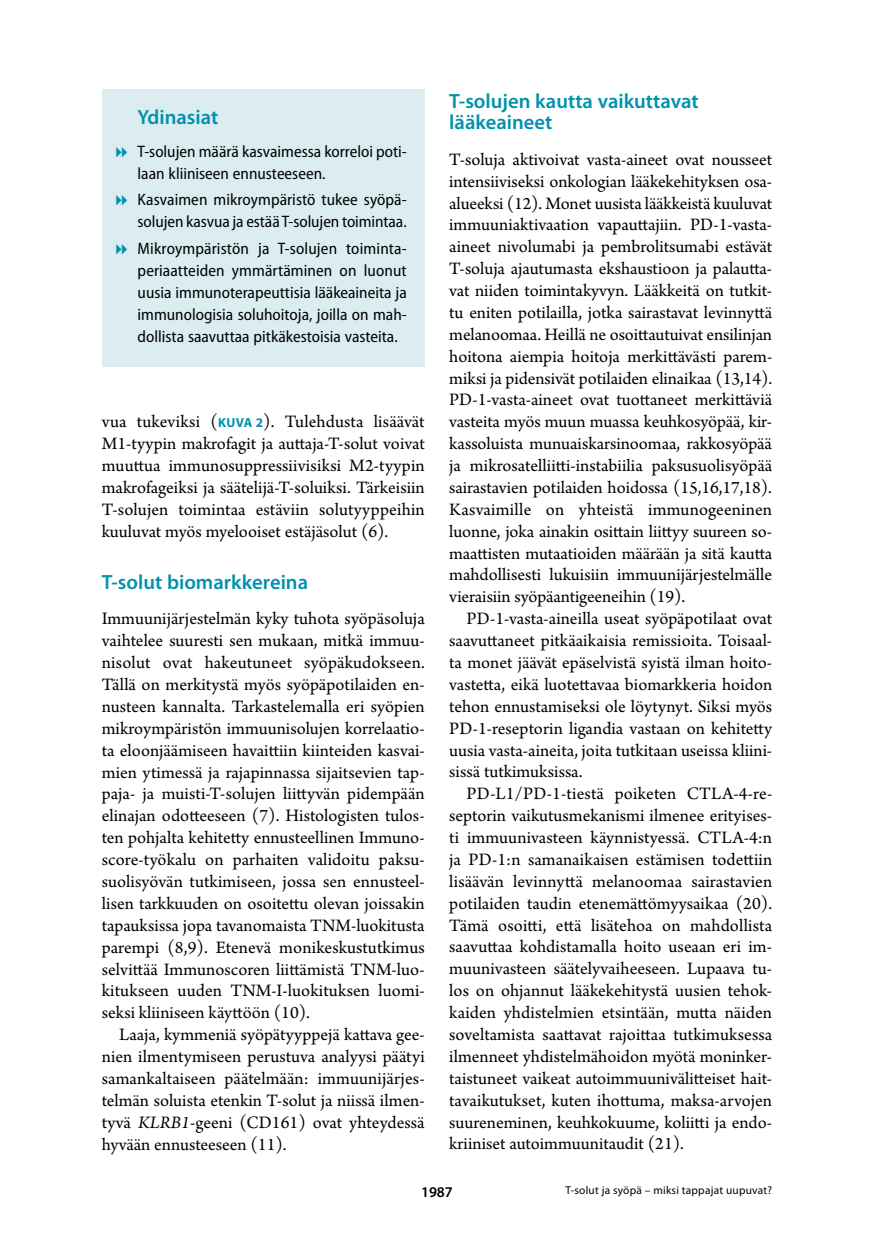
<style>
.page{position:relative;width:874px;height:1241px;background:#fff}
.page>*{position:absolute;margin:0;border:0;box-sizing:border-box;transform-origin:0 0}
.t1{font:600 20.65px/21.9px "Myriad Pro";color:#0092ac}
.t2{font:18.38px/21.9px "Arno Pro";color:#000;text-align:justify}
.t3{font:semi-condensed 16.62px/21.9px "Myriad Pro";color:#000}
.t4{font:600 14.88px "Myriad Pro";color:#000}
.t5{font:11.38px "Myriad Pro";letter-spacing:.02em;color:#000}
.s1{font-family:"Myriad Pro";font-weight:700;font-size:13.12px;color:#0092ac}
.s2{font-style:italic}
</style>
<div class="page">
<div style="left:102px;top:90px;width:322px;height:277px;background:#dcedf1"></div>
<p class="t1" style="left:137px;top:105px;width:82px">Ydinasiat</p>
<p class="t3" style="left:137px;top:140px;width:270px">T-solujen määrä kasvaimessa korreloi poti‑ laan kliiniseen ennusteeseen.</p>
<p class="t3" style="left:137px;top:189px;width:270px">Kasvaimen mikroympäristö tukee syöpä&shy;solujen kasvua ja estää T-solujen toimintaa.</p>
<p class="t3" style="left:137px;top:237px;width:270px;text-align:justify">Mikroympäristön ja T-solujen toiminta‑ periaatteiden ymmärtäminen on luonut uusia immunoterapeuttisia lääkeaineita ja immunologisia soluhoitoja, joilla on mah‑ dollista saavuttaa pitkäkestoisia vasteita.</p>
<p class="t2" style="left:102px;top:412px;width:324px">vua tukeviksi (<span class="s1">KUVA 2</span>). Tulehdusta lisäävät M1-tyypin makrofagit ja auttaja-T-solut voivat muuttua immunosuppressiivisiksi M2-tyypin makrofageiksi ja säätelijä-T-soluiksi. Tärkeisiin T-solujen toimintaa estäviin solutyyppeihin kuuluvat myös myelooiset estäjäsolut (6).</p>
<p class="t1" style="left:102px;top:571px;width:208px">T-solut biomarkkereina</p>
<p class="t2" style="left:102px;top:609px;width:324px">Immuunijärjestelmän kyky tuhota syöpäsoluja vaihtelee suuresti sen mukaan, mitkä immuu&shy;nisolut ovat hakeutuneet syöpäkudokseen.<br>Tällä on merkitystä myös syöpäpotilaiden en&shy;nusteen kannalta. Tarkastelemalla eri syöpien mikroympäristön immuunisolujen korrelaatio&shy;ta eloonjäämiseen havaittiin kiinteiden kasvai&shy;mien ytimessä ja rajapinnassa sijaitsevien tap&shy;paja- ja muisti-T-solujen liittyvän pidempään elinajan odotteeseen (7). Histologisten tulos&shy;ten pohjalta kehitetty ennusteellinen Immuno&shy;score-työkalu on parhaiten validoitu paksu&shy;suolisyövän tutkimiseen, jossa sen ennusteel&shy;lisen tarkkuuden on osoitettu olevan joissakin tapauksissa jopa tavanomaista TNM-luokitusta parempi (8,9). Etenevä monikeskustutkimus selvittää Immunoscoren liittämistä TNM-luo&shy;kitukseen uuden TNM-I-luokituksen luomi&shy;seksi kliiniseen käyttöön (10).</p>
<p class="t2" style="left:102px;top:1024px;width:324px;text-indent:17px">Laaja, kymmeniä syöpätyyppejä kattava gee&shy;nien ilmentymiseen perustuva analyysi päätyi samankaltaiseen päätelmään: immuunijärjes&shy;telmän soluista etenkin T-solut ja niissä ilmen&shy;tyvä <span class="s2">KLRB1</span>-geeni (CD161) ovat yhteydessä hyvään ennusteeseen (11).</p>
<p class="t1" style="left:449px;top:89px;width:251px">T-solujen kautta vaikuttavat lääkeaineet</p>
<p class="t2" style="left:449px;top:149px;width:324px">T-soluja aktivoivat vasta-aineet ovat nousseet intensiiviseksi onkologian lääkekehityksen osa&shy;alueeksi (12). Monet uusista lääkkeistä kuuluvat immuuniaktivaation vapauttajiin. PD‑1-vasta&shy;aineet nivolumabi ja pembrolitsumabi estävät T-soluja ajautumasta ekshaustioon ja palautta&shy;vat niiden toimintakyvyn. Lääkkeitä on tutkit&shy;tu eniten potilailla, jotka sairastavat levinnyttä melanoomaa. Heillä ne osoittautuivat ensilinjan hoitona aiempia hoitoja merkittävästi parem&shy;miksi ja pidensivät potilaiden elinaikaa (13,14).<br>PD-1-vasta-aineet ovat tuottaneet merkittäviä vasteita myös muun muassa keuhkosyöpää, kir&shy;kassoluista munuaiskarsinoomaa, rakkosyöpää ja mikrosatelliitti-instabiilia paksusuolisyöpää sairastavien potilaiden hoidossa (15,16,17,18).<br>Kasvaimille on yhteistä immunogeeninen luonne, joka ainakin osittain liittyy suureen so&shy;maattisten mutaatioiden määrään ja sitä kautta mahdollisesti lukuisiin immuunijärjestelmälle vieraisiin syöpäantigeeneihin (19).</p>
<p class="t2" style="left:449px;top:608px;width:324px;text-indent:17px">PD-1-vasta-aineilla useat syöpäpotilaat ovat saavuttaneet pitkäaikaisia remissioita. Toisaal&shy;ta monet jäävät epäselvistä syistä ilman hoito&shy;vastetta, eikä luotettavaa biomarkkeria hoidon tehon ennustamiseksi ole löytynyt. Siksi myös PD-1-reseptorin ligandia vastaan on kehitetty uusia vasta-aineita, joita tutkitaan useissa kliini&shy;sissä tutkimuksissa.</p>
<p class="t2" style="left:449px;top:783px;width:324px;text-indent:17px">PD-L1/PD-1-tiestä poiketen CTLA-4-re&shy;septorin vaikutusmekanismi ilmenee erityises&shy;ti immuunivasteen käynnistyessä. CTLA-4:n ja PD-1:n samanaikaisen estämisen todettiin lisäävän levinnyttä melanoomaa sairastavien potilaiden taudin etenemättömyysaikaa (20).<br>Tämä osoitti, että lisätehoa on mahdollista saavuttaa kohdistamalla hoito useaan eri im&shy;muunivasteen säätelyvaiheeseen. Lupaava tu&shy;los on ohjannut lääkekehitystä uusien tehok&shy;kaiden yhdistelmien etsintään, mutta näiden soveltamista saattavat rajoittaa tutkimuksessa ilmenneet yhdistelmähoidon myötä moninker&shy;taistuneet vaikeat autoimmuunivälitteiset hait&shy;tavaikutukset, kuten ihottuma, maksa-arvojen suureneminen, keuhkokuume, koliitti ja endo&shy;kriiniset autoimmuunitaudit (21).</p>
<p class="t4" style="left:421px;top:1182px;width:33px">1987</p>
<p class="t5" style="left:565px;top:1183px;width:208px">T-solut ja syöpä – miksi tappajat uupuvat?</p>
</div>
